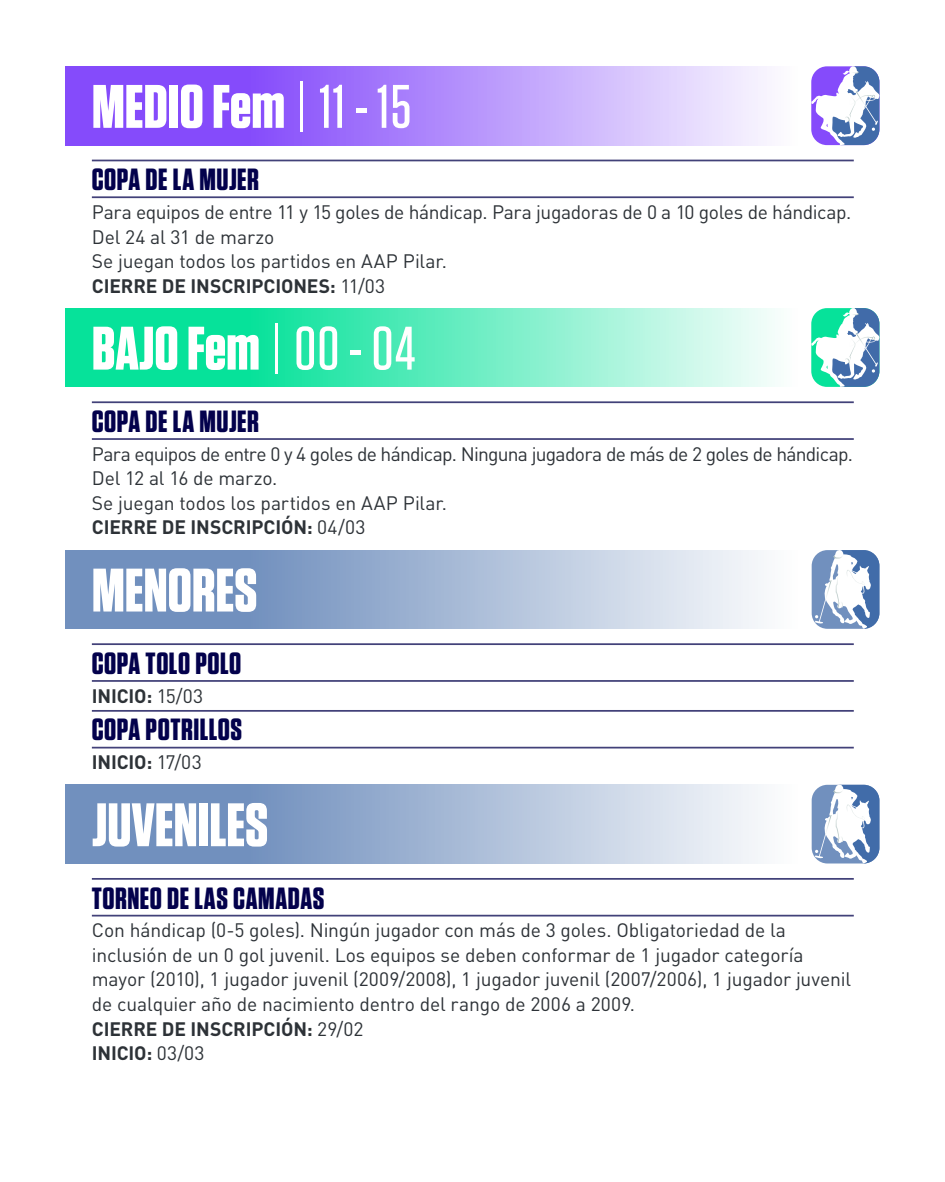
<style>
.page{position:relative;width:945px;height:1182px;background:#fff}
.page>*{position:absolute;margin:0;border:0;box-sizing:border-box;transform-origin:0 0}
.t1{font:700 61.25px "Tungsten";color:#fff}
.t2{font:700 30.62px "Tungsten";letter-spacing:.015em;color:#03014c}
.t3{font:19.25px/24.5px "DIN";letter-spacing:-.01em;color:#2d3237}
.t4{font:19.25px/24.5px "DIN";letter-spacing:-.035em;color:#2d3237}
.t5{font:700 19.25px "DIN";letter-spacing:-.01em;color:#2d3237}
.s1{font-weight:400}
.s2{font-weight:500}
.s3{font-weight:700}
</style>
<div class="page">
<svg style="left:66px;top:66px;width:701px;height:79px;background:#af89fc"></svg>
<hr style="left:92px;top:196px;width:762px;height:2px;background:#424179">
<hr style="left:92px;top:160px;width:762px;height:1px;background:#424179">
<svg style="left:811px;top:66px;width:69px;height:79px"></svg>
<hr style="left:92px;top:438px;width:762px;height:2px;background:#424179">
<hr style="left:92px;top:401px;width:762px;height:2px;background:#424179">
<svg style="left:66px;top:308px;width:709px;height:79px;background:#5eebbd"></svg>
<svg style="left:811px;top:308px;width:69px;height:79px"></svg>
<svg style="left:66px;top:550px;width:695px;height:78px;background:#a1b5d4"></svg>
<div style="left:812px;top:550px;width:67px;height:78px;background:#7190be;border-radius:16px"></div>
<svg style="left:815px;top:550px;width:64px;height:79px"></svg>
<hr style="left:92px;top:680px;width:762px;height:1px;background:#424179">
<hr style="left:92px;top:643px;width:762px;height:2px;background:#424179">
<hr style="left:92px;top:746px;width:762px;height:2px;background:#424179">
<hr style="left:92px;top:710px;width:762px;height:1px;background:#424179">
<svg style="left:66px;top:784px;width:695px;height:79px;background:#a1b5d4"></svg>
<div style="left:812px;top:784px;width:67px;height:79px;background:#7190be;border-radius:16px"></div>
<svg style="left:815px;top:784px;width:64px;height:79px"></svg>
<hr style="left:92px;top:914px;width:762px;height:2px;background:#424179">
<hr style="left:92px;top:877px;width:762px;height:2px;background:#424179">
<h1 class="t1" style="left:92px;top:74px;width:321px">MEDIO Fem<span class="s1">|</span> <span class="s2">11 - 15</span></h1>
<h2 class="t2" style="left:92px;top:163px;width:169px">COPA DE LA MUJER</h2>
<p class="t3" style="left:92px;top:199px;width:761px">Para equipos de entre 11 y 15 goles de hándicap. Para jugadoras de 0 a 10 goles de hándicap.<br>Del 24 al 31 de marzo<br>Se juegan todos los partidos en AAP Pilar.<br><span class="s3">CIERRE DE INSCRIPCIONES:</span> 11/03</p>
<h1 class="t1" style="left:92px;top:315px;width:325px">BAJO Fem<span class="s1">|</span> <span class="s2">00 - 04</span></h1>
<h2 class="t2" style="left:92px;top:405px;width:169px">COPA DE LA MUJER</h2>
<p class="t4" style="left:92px;top:441px;width:763px">Para equipos de entre 0 y 4 goles de hándicap. Ninguna jugadora de más de 2 goles de hándicap.<br>Del 12 al 16 de marzo.<br>Se juegan todos los partidos en AAP Pilar.<br><span class="s3">CIERRE DE INSCRIPCIÓN:</span> 04/03</p>
<h1 class="t1" style="left:92px;top:557px;width:167px">MENORES</h1>
<h2 class="t2" style="left:92px;top:646px;width:151px">COPA TOLO POLO</h2>
<p class="t5" style="left:92px;top:683px;width:113px">INICIO: <span class="s1">15/03</span></p>
<h2 class="t2" style="left:92px;top:713px;width:152px">COPA POTRILLOS</h2>
<p class="t5" style="left:92px;top:749px;width:111px">INICIO: <span class="s1">17/03</span></p>
<h1 class="t1" style="left:92px;top:792px;width:178px">JUVENILES</h1>
<h2 class="t2" style="left:92px;top:881px;width:234px">TORNEO DE LAS CAMADAS</h2>
<p class="t3" style="left:92px;top:917px;width:761px">Con hándicap (0-5 goles). Ningún jugador con más de 3 goles. Obligatoriedad de la inclusión de un 0 gol juvenil. Los equipos se deben conformar de 1 jugador categoría mayor (2010), 1 jugador juvenil (2009/2008), 1 jugador juvenil (2007/2006), 1 jugador juvenil de cualquier año de nacimiento dentro del rango de 2006 a 2009.<br><span class="s3">CIERRE DE INSCRIPCIÓN:</span> 29/02<br><span class="s3">INICIO:</span> 03/03</p>
</div>
